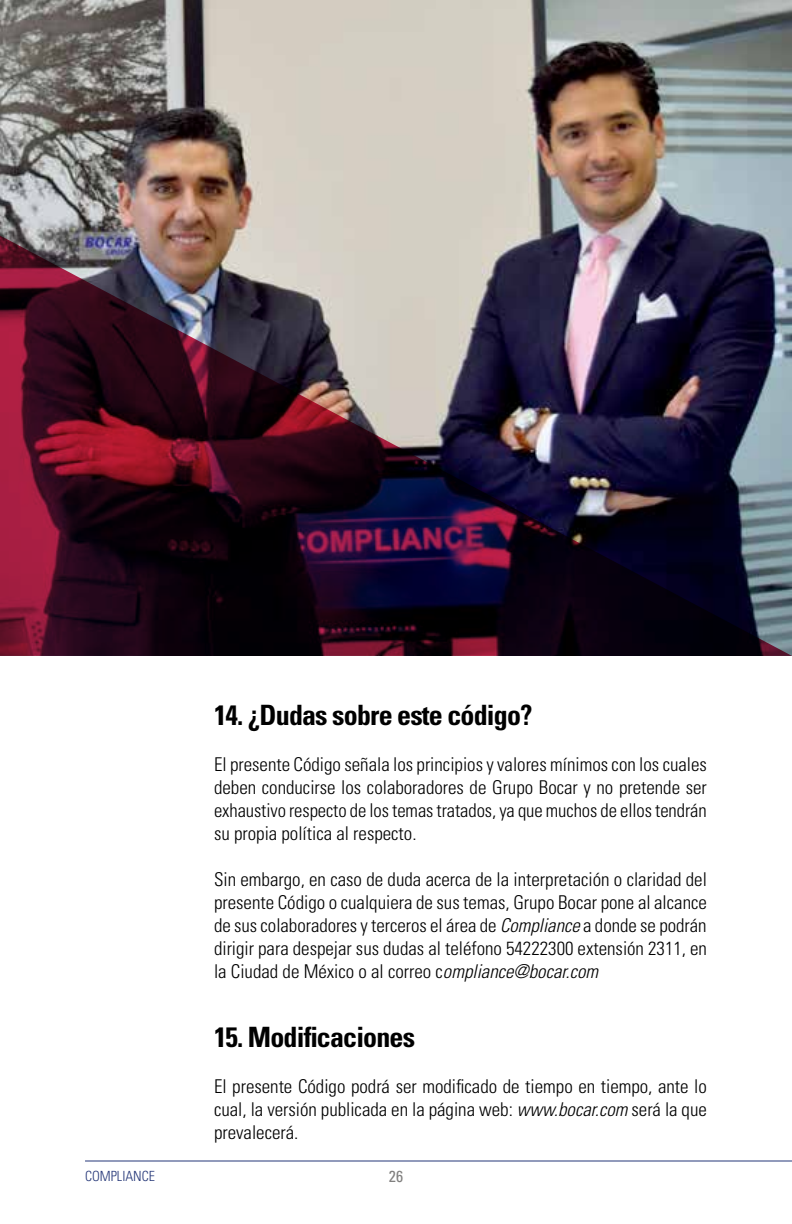
<style>
.page{position:relative;width:792px;height:1224px;background:#fff}
.page>*{position:absolute;margin:0;border:0;box-sizing:border-box;transform-origin:0 0}
.t1{font:700 condensed 28px "Univers LT Std";letter-spacing:-.03em;color:#000}
.t2{font:300 condensed 19px/23px "Univers LT Std";color:#000;text-align:justify}
.t3{font:condensed 16px "Univers LT Std";color:#81807f}
.t4{font:300 condensed 14px "Univers LT Std";color:#253778}
.s1{font-style:italic}
</style>
<div class="page">
<hr style="left:85px;top:1161px;width:707px;height:1px;background:#253778">
<img style="left:0;top:0;width:792px;height:226px">
<img style="left:0;top:226px;width:792px;height:430px">
<h1 class="t1" style="left:214px;top:698px;width:320px">14. ¿Dudas sobre este código?</h1>
<p class="t2" style="left:214px;top:753px;width:494px">El presente Código señala los principios y valores mínimos con los cuales deben conducirse los colaboradores de Grupo Bocar y no pretende ser exhaustivo respecto de los temas tratados, ya que muchos de ellos tendrán su propia política al respecto.</p>
<p class="t2" style="left:214px;top:868px;width:494px">Sin embargo, en caso de duda acerca de la interpretación o claridad del presente Código o cualquiera de sus temas, Grupo Bocar pone al alcance de sus colaboradores y terceros el área de <span class="s1">Compliance</span> a donde se podrán dirigir para despejar sus dudas al teléfono 54222300 extensión 2311, en la Ciudad de México o al correo c<span class="s1">ompliance@bocar.com</span></p>
<h1 class="t1" style="left:214px;top:1020px;width:203px">15. Modificaciones</h1>
<p class="t2" style="left:214px;top:1075px;width:494px">El presente Código podrá ser modificado de tiempo en tiempo, ante lo cual, la versión publicada en la página web: <span class="s1">www.bocar.com</span> será la que prevalecerá.</p>
<p class="t4" style="left:85px;top:1168px;width:71px">COMPLIANCE</p>
<p class="t3" style="left:389px;top:1166px;width:16px">26</p>
</div>
